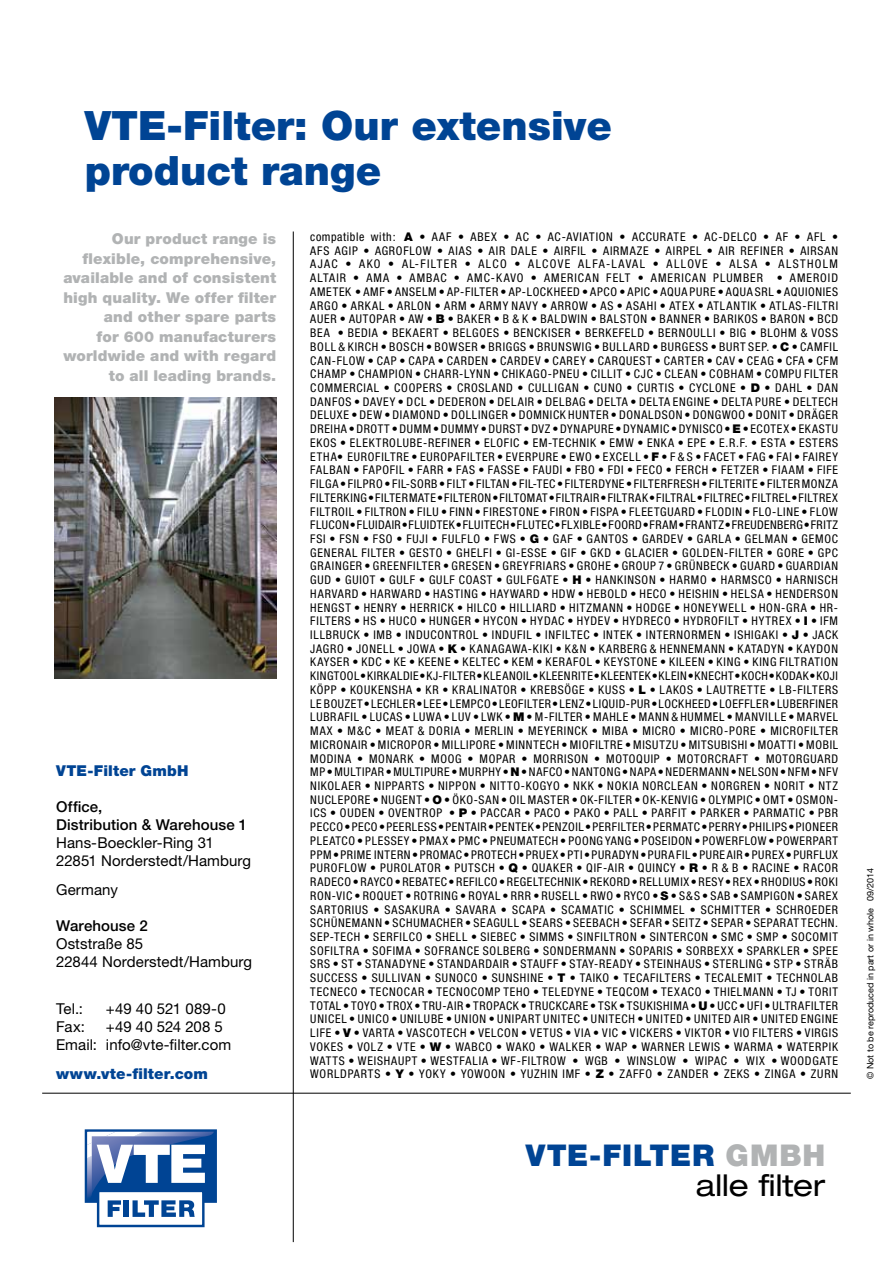
<style>
.page{position:relative;width:893px;height:1263px;background:#fff}
.page>*{position:absolute;margin:0;border:0;box-sizing:border-box;transform-origin:0 0}
.t1{font:900 40.5px/45px "Helvetica Neue";color:#004494}
.t2{font:900 30px/30px "Helvetica Neue";letter-spacing:.03em;color:#004494;text-align:right}
.t3{font:900 15px/19.5px "Helvetica Neue";letter-spacing:.01em;color:#b1b3b4;text-align:right}
.t4{font:15px/18px "Helvetica Neue";letter-spacing:.005em;color:#000}
.t5{font:500 15px/18px "Helvetica Neue";letter-spacing:.01em;color:#000}
.t6{font:900 15px "Helvetica Neue";letter-spacing:.015em;color:#004494}
.t7{font:condensed 12px/13.6px "Helvetica Neue";letter-spacing:.065em;color:#000;text-align:justify}
.t8{font:9px "Helvetica Neue";color:#000}
.s1{font-weight:900;font-stretch:normal}
.s2{color:#b1b3b4}
.s3{font-weight:400;font-stretch:expanded;color:#000}
</style>
<div class="page">
<hr style="left:42px;top:1092px;width:808px;height:1px;background:#000">
<div style="left:85px;top:1129px;width:132px;height:73px;border:2px solid #004494"></div>
<div style="left:97px;top:1189px;width:107px;height:37px;border:2px solid #004494"></div>
<svg style="left:87px;top:1131px;width:127px;height:85px"></svg>
<hr style="left:293px;top:231px;width:1px;height:1010px;background:#000">
<img style="left:55px;top:397px;width:221px;height:281px">
<h1 class="t1" style="left:85px;top:103px;width:528px">VTE-Filter: Our extensive product range</h1>
<p class="t3" style="left:63px;top:229px;width:214px">Our product range is flexible, comprehensive, available and of consistent high quality. We offer filter and other spare parts<br>for 600 manufacturers worldwide and with regard to all leading brands.</p>
<p class="t6" style="left:56px;top:761px;width:134px">VTE-Filter GmbH</p>
<p class="t5" style="left:56px;top:797px;width:193px">Office,<br>Distribution &amp; Warehouse 1</p>
<p class="t4" style="left:56px;top:833px;width:196px">Hans-Boeckler-Ring 31<br>22851 Norderstedt/Hamburg</p>
<p class="t4" style="left:56px;top:880px;width:63px">Germany</p>
<p class="t5" style="left:56px;top:916px;width:93px">Warehouse 2</p>
<p class="t4" style="left:56px;top:934px;width:197px">Oststraße 85<br>22844 Norderstedt/Hamburg</p>
<p class="t4" style="left:56px;top:999px;width:28px">Tel.:</p>
<p class="t4" style="left:106px;top:999px;width:121px">+49 40 521 089-0</p>
<p class="t4" style="left:56px;top:1017px;width:30px">Fax:</p>
<p class="t4" style="left:56px;top:1017px;width:176px;text-indent:50px">+49 40 524 208 5<br>Email: info@vte-filter.com</p>
<p class="t6" style="left:56px;top:1064px;width:153px">www.vte-filter.com</p>
<p class="t7" style="left:310px;top:230px;width:529px">compatible with: <span class="s1">A</span> • AAF • ABEX • AC • AC-AVIATION • ACCURATE • AC-DELCO • AF • AFL • AFS AGIP • AGROFLOW • AIAS • AIR DALE • AIRFIL • AIRMAZE • AIRPEL • AIR REFINER • AIRSAN AJAC • AKO • AL-FILTER • ALCO • ALCOVE ALFA-LAVAL • ALLOVE • ALSA • ALSTHOLM ALTAIR • AMA • AMBAC • AMC-KAVO • AMERICAN FELT • AMERICAN PLUMBER • AMEROID AMETEK • AMF • ANSELM • AP-FILTER • AP-LOCKHEED • APCO • APIC • AQUA PURE • AQUA SRL • AQUIONIES ARGO • ARKAL • ARLON • ARM • ARMY NAVY • ARROW • AS • ASAHI • ATEX • ATLANTIK • ATLAS-FILTRI AUER • AUTOPAR • AW • <span class="s1">B</span> • BAKER • B &amp; K • BALDWIN • BALSTON • BANNER • BARIKOS • BARON • BCD BEA • BEDIA • BEKAERT • BELGOES • BENCKISER • BERKEFELD • BERNOULLI • BIG • BLOHM &amp; VOSS BOLL &amp; KIRCH • BOSCH • BOWSER • BRIGGS • BRUNSWIG • BULLARD • BURGESS • BURT SEP. • <span class="s1">C</span> • CAMFIL CAN-FLOW • CAP • CAPA • CARDEN • CARDEV • CAREY • CARQUEST • CARTER • CAV • CEAG • CFA • CFM CHAMP • CHAMPION • CHARR-LYNN • CHIKAGO-PNEU • CILLIT • CJC • CLEAN • COBHAM • COMPU FILTER COMMERCIAL • COOPERS • CROSLAND • CULLIGAN • CUNO • CURTIS • CYCLONE • <span class="s1">D</span> • DAHL • DAN DANFOS • DAVEY • DCL • DEDERON • DELAIR • DELBAG • DELTA • DELTA ENGINE • DELTA PURE • DELTECH DELUXE • DEW • DIAMOND • DOLLINGER • DOMNICK HUNTER • DONALDSON • DONGWOO • DONIT • DRÄGER DREIHA • DROTT • DUMM • DUMMY • DURST • DVZ • DYNAPURE • DYNAMIC • DYNISCO • <span class="s1">E</span> • ECOTEX • EKASTU EKOS • ELEKTROLUBE-REFINER • ELOFIC • EM-TECHNIK • EMW • ENKA • EPE • E.R.F. • ESTA • ESTERS ETHA• EUROFILTRE • EUROPAFILTER • EVERPURE • EWO • EXCELL • <span class="s1">F</span> • F &amp; S • FACET • FAG • FAI • FAIREY FALBAN • FAPOFIL • FARR • FAS • FASSE • FAUDI • FBO • FDI • FECO • FERCH • FETZER • FIAAM • FIFE FILGA • FILPRO • FIL-SORB • FILT • FILTAN • FIL-TEC • FILTERDYNE • FILTERFRESH • FILTERITE • FILTER MONZA FILTERKING • FILTER MATE • FILTERON • FILTOMAT • FILTRAIR • FILTRAK • FILTRAL • FILTREC • FILTREL • FILTREX FILTROIL • FILTRON • FILU • FINN • FIRESTONE • FIRON • FISPA • FLEETGUARD • FLODIN • FLO-LINE • FLOW FLUCON • FLUIDAIR • FLUIDTEK • FLUITECH • FLUTEC • FLXIBLE • FOORD • FRAM • FRANTZ • FREUDENBERG • FRITZ FSI • FSN • FSO • FUJI • FULFLO • FWS • <span class="s1">G</span> • GAF • GANTOS • GARDEV • GARLA • GELMAN • GEMOC GENERAL FILTER • GESTO • GHELFI • GI-ESSE • GIF • GKD • GLACIER • GOLDEN-FILTER • GORE • GPC GRAINGER • GREENFILTER • GRESEN • GREYFRIARS • GROHE • GROUP 7 • GRÜNBECK • GUARD • GUARDIAN GUD • GUIOT • GULF • GULF COAST • GULFGATE • <span class="s1">H</span> • HANKINSON • HARMO • HARMSCO • HARNISCH HARVARD • HARWARD • HASTING • HAYWARD • HDW • HEBOLD • HECO • HEISHIN • HELSA • HENDERSON HENGST • HENRY • HERRICK • HILCO • HILLIARD • HITZMANN • HODGE • HONEYWELL • HON-GRA • HR-FILTERS • HS • HUCO • HUNGER • HYCON • HYDAC • HYDEV • HYDRECO • HYDROFILT • HYTREX • <span class="s1">I</span> • IFM ILLBRUCK • IMB • INDUCONTROL • INDUFIL • INFILTEC • INTEK • INTERNORMEN • ISHIGAKI • <span class="s1">J</span> • JACK JAGRO • JONELL • JOWA • <span class="s1">K</span> • KANAGAWA-KIKI • K&amp;N • KARBERG &amp; HENNEMANN • KATADYN • KAYDON KAYSER • KDC • KE • KEENE • KELTEC • KEM • KERAFOL • KEYSTONE • KILEEN • KING • KING FILTRATION KINGTOOL • KIRKALDIE • KJ-FILTER • KLEANOIL • KLEEN RITE • KLEENTEK • KLEIN • KNECHT • KOCH • KODAK • KOJI KÖPP • KOUKENSHA • KR • KRALINATOR • KREBSÖGE • KUSS • <span class="s1">L</span> • LAKOS • LAUTRETTE • LB-FILTERS LE BOUZET • LECHLER • LEE • LEMPCO • LEOFILTER • LENZ • LIQUID-PUR • LOCKHEED • LOEFFLER • LUBERFINER LUBRAFIL • LUCAS • LUWA • LUV • LWK • <span class="s1">M</span> • M-FILTER • MAHLE • MANN &amp; HUMMEL • MANVILLE • MARVEL MAX • M&amp;C • MEAT &amp; DORIA • MERLIN • MEYERINCK • MIBA • MICRO • MICRO-PORE • MICROFILTER MICRONAIR • MICROPOR • MILLIPORE • MINNTECH • MIOFILTRE • MISUTZU • MITSUBISHI • MOATTI • MOBIL MODINA • MONARK • MOOG • MOPAR • MORRISON • MOTOQUIP • MOTORCRAFT • MOTORGUARD MP • MULTIPAR • MULTIPURE • MURPHY • <span class="s1">N</span> • NAFCO • NANTONG • NAPA • NEDERMANN • NELSON • NFM • NFV NIKOLAER • NIPPARTS • NIPPON • NITTO-KOGYO • NKK • NOKIA NORCLEAN • NORGREN • NORIT • NTZ NUCLEPORE • NUGENT • <span class="s1">O</span> • ÖKO-SAN • OIL MASTER • OK-FILTER • OK-KENVIG • OLYMPIC • OMT • OSMON-ICS • OUDEN • OVENTROP • <span class="s1">P</span> • PACCAR • PACO • PAKO • PALL • PARFIT • PARKER • PARMATIC • PBR PECCO • PECO • PEERLESS • PENTAIR • PENTEK • PENZOIL • PERFILTER • PERMATC • PERRY • PHILIPS • PIONEER PLEATCO • PLESSEY • PMAX • PMC • PNEUMATECH • POONG YANG • POSEIDON • POWERFLOW • POWERPART PPM • PRIME INTERN • PROMAC • PROTECH • PRUEX • PTI • PURADYN • PURA FIL • PURE AIR • PUREX • PURFLUX PUROFLOW • PUROLATOR • PUTSCH • <span class="s1">Q</span> • QUAKER • QIF-AIR • QUINCY • <span class="s1">R</span> • R &amp; B • RACINE • RACOR RADECO • RAYCO • REBATEC • REFILCO • REGELTECHNIK • REKORD • RELLUMIX • RESY • REX • RHODIUS • ROKI RON-VIC • ROQUET • ROTRING • ROYAL • RRR • RUSELL • RWO • RYCO • <span class="s1">S</span> • S&amp;S • SAB • SAMPIGON • SAREX SARTORIUS • SASAKURA • SAVARA • SCAPA • SCAMATIC • SCHIMMEL • SCHMITTER • SCHROEDER SCHÜNEMANN • SCHUMACHER • SEAGULL • SEARS • SEEBACH • SEFAR • SEITZ • SEPAR • SEPARAT TECHN.<br>SEP-TECH • SERFILCO • SHELL • SIEBEC • SIMMS • SINFILTRON • SINTERCON • SMC • SMP • SOCOMIT SOFILTRA • SOFIMA • SOFRANCE SOLBERG • SONDERMANN • SOPARIS • SORBEXX • SPARKLER • SPEE SRS • ST • STANADYNE • STANDARDAIR • STAUFF • STAY-READY • STEINHAUS • STERLING • STP • STRÄB SUCCESS • SULLIVAN • SUNOCO • SUNSHINE • <span class="s1">T</span> • TAIKO • TECAFILTERS • TECALEMIT • TECHNOLAB TECNECO • TECNOCAR • TECNOCOMP TEHO • TELEDYNE • TEQCOM • TEXACO • THIELMANN • TJ • TORIT TOTAL • TOYO • TROX • TRU-AIR • TROPACK • TRUCKCARE • TSK • TSUKISHIMA • <span class="s1">U</span> • UCC • UFI • ULTRAFILTER UNICEL • UNICO • UNILUBE • UNION • UNIPART UNITEC • UNITECH • UNITED • UNITED AIR • UNITED ENGINE LIFE • <span class="s1">V</span> • VARTA • VASCOTECH • VELCON • VETUS • VIA • VIC • VICKERS • VIKTOR • VIO FILTERS • VIRGIS VOKES • VOLZ • VTE • <span class="s1">W</span> • WABCO • WAKO • WALKER • WAP • WARNER LEWIS • WARMA • WATERPIK WATTS • WEISHAUPT • WESTFALIA • WF-FILTROW • WGB • WINSLOW • WIPAC • WIX • WOODGATE WORLDPARTS • <span class="s1">Y</span> • YOKY • YOWOON • YUZHIN IMF • <span class="s1">Z</span> • ZAFFO • ZANDER • ZEKS • ZINGA • ZURN</p>
<h2 class="t2" style="left:525px;top:1140px;width:301px">VTE-FILTER <span class="s2">GMBH </span><span class="s3">alle filter</span></h2>
<p class="t8" style="left:864px;top:1078px;width:213px;rotate:-90deg">© Not to be reproduced in part or in whole 09/2014</p>
</div>
